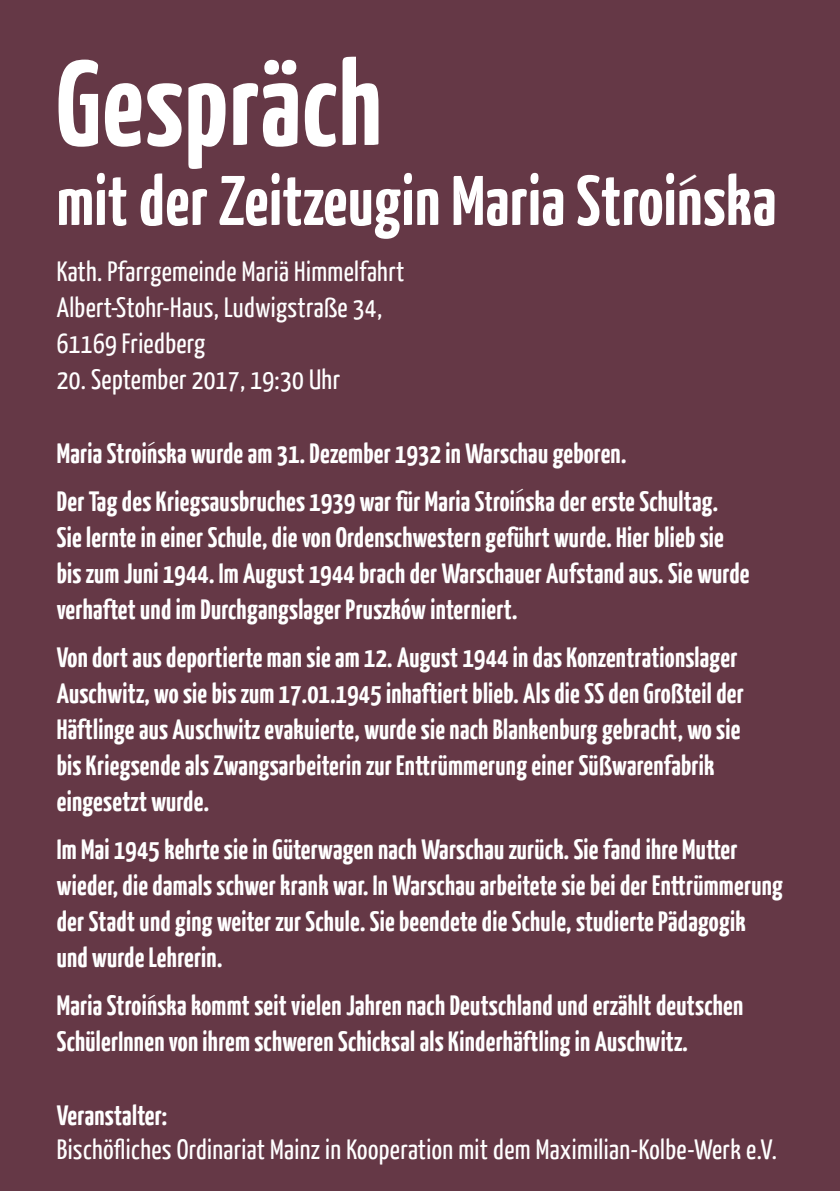
<style>
.page{position:relative;width:840px;height:1191px;background:#fff}
.page>*{position:absolute;margin:0;border:0;box-sizing:border-box;transform-origin:0 0}
.t1{font:700 120px "BDKJ";color:#fff}
.t2{font:700 70px "BDKJ";color:#fff}
.t3{font:700 28px/36px "BDKJ";color:#fff}
.t4{font:28px/36px "BDKJ";color:#fff}
</style>
<div class="page">
<div style="left:0;top:0;width:839px;height:1191px;background:#653846"></div>
<h1 class="t1" style="left:57px;top:24px;width:328px">Gespräch</h1>
<h2 class="t2" style="left:57px;top:155px;width:721px">mit der Zeitzeugin Maria Stroinska</h2>
<p class="t4" style="left:57px;top:252px;width:349px">Kath. Pfarrgemeinde Mariä Himmelfahrt<br>Albert-Stohr-Haus, Ludwigstraße 34,<br>61169 Friedberg</p>
<p class="t4" style="left:57px;top:360px;width:285px">20. September 2017, 19:30 Uhr</p>
<p class="t3" style="left:57px;top:428px;width:662px;line-height:48px">Maria Stroinska wurde am 31. Dezember 1932 in Warschau geboren.<br>Der Tag des Kriegsausbruches 1939 war für Maria Stroinska der erste Schultag.</p>
<p class="t3" style="left:57px;top:518px;width:694px">Sie lernte in einer Schule, die von Ordenschwestern geführt wurde. Hier blieb sie bis zum Juni 1944. Im August 1944 brach der Warschauer Aufstand aus. Sie wurde verhaftet und im Durchgangslager Pruszków interniert.</p>
<p class="t3" style="left:57px;top:638px;width:688px">Von dort aus deportierte man sie am 12. August 1944 in das Konzentrationslager Auschwitz, wo sie bis zum 17.01.1945 inhaftiert blieb. Als die SS den Großteil der Häftlinge aus Auschwitz evakuierte, wurde sie nach Blankenburg gebracht, wo sie bis Kriegsende als Zwangsarbeiterin zur Enttrümmerung einer Süßwarenfabrik eingesetzt wurde.</p>
<p class="t3" style="left:57px;top:830px;width:727px">Im Mai 1945 kehrte sie in Güterwagen nach Warschau zurück. Sie fand ihre Mutter wieder, die damals schwer krank war. In Warschau arbeitete sie bei der Enttrümmerung der Stadt und ging weiter zur Schule. Sie beendete die Schule, studierte Pädagogik und wurde Lehrerin.</p>
<p class="t3" style="left:57px;top:986px;width:688px">Maria Stroinska kommt seit vielen Jahren nach Deutschland und erzählt deutschen<br>SchülerInnen von ihrem schweren Schicksal als Kinderhäftling in Auschwitz.</p>
<p class="t3" style="left:57px;top:1096px;width:112px">Veranstalter:</p>
<p class="t4" style="left:57px;top:1130px;width:721px">Bischöfliches Ordinariat Mainz in Kooperation mit dem Maximilian-Kolbe-Werk e.V.</p>
</div>
